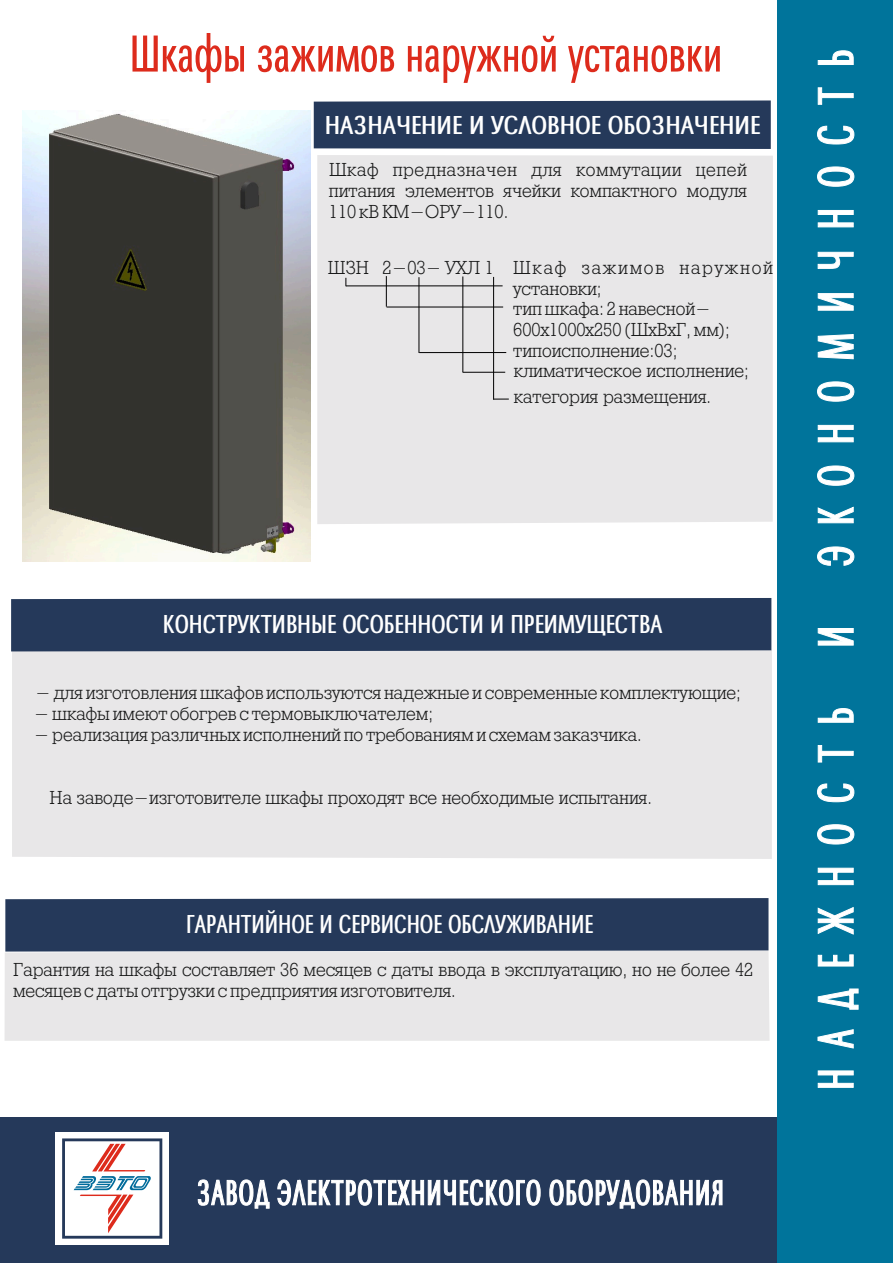
<style>
.page{position:relative;width:893px;height:1263px;background:#fff}
.page>*{position:absolute;margin:0;border:0;box-sizing:border-box;transform-origin:0 0}
.t1{font:54px "Maxima Cyr TCY Ligh Comp";color:#dd2b1c}
.t2{font:27px "Maxima Cyr TCY Ligh Comp";color:#fff;scale:1.27 1}
.t3{font:27px "Maxima Cyr TCY Ligh Comp";color:#fff;scale:1.2 1}
.t4{font:27px "Maxima Cyr TCY Ligh Comp";color:#fff;scale:1.4 1}
.t5{font:21px/20.7px "Rodeo 95";color:#151616}
</style>
<div class="page">
<div style="left:317px;top:155px;width:456px;height:369px;background:#e8e7e8"></div>
<div style="left:0;top:1118px;width:893px;height:145px;background:#25395a"></div>
<div style="left:777px;top:0;width:116px;height:1263px;background:#00749b"></div>
<svg style="left:817px;top:50px;width:41px;height:1038px"></svg>
<svg style="left:198px;top:1179px;width:524px;height:29px"></svg>
<div style="left:55px;top:1132px;width:114px;height:112px;background:#fff"></div>
<svg style="left:62px;top:1138px;width:100px;height:100px"></svg>
<hr style="left:346px;top:285px;width:157px;height:1px;background:#000">
<hr style="left:386px;top:276px;width:1px;height:31px;background:#000">
<hr style="left:386px;top:307px;width:117px;height:1px;background:#000">
<hr style="left:419px;top:277px;width:1px;height:76px;background:#000">
<hr style="left:419px;top:352px;width:87px;height:1px;background:#000">
<hr style="left:462px;top:276px;width:1px;height:96px;background:#000">
<hr style="left:463px;top:372px;width:42px;height:1px;background:#000">
<hr style="left:493px;top:277px;width:1px;height:123px;background:#000">
<svg style="left:494px;top:399px;width:15px;height:1px"></svg>
<div style="left:314px;top:100px;width:457px;height:49px;background:#25395a"></div>
<div style="left:12px;top:650px;width:760px;height:209px;background:#e8e7e8"></div>
<div style="left:11px;top:598px;width:760px;height:53px;background:#25395a"></div>
<img style="left:22px;top:111px;width:288px;height:451px">
<div style="left:5px;top:950px;width:765px;height:91px;background:#e8e7e8"></div>
<div style="left:5px;top:898px;width:763px;height:53px;background:#25395a"></div>
<h1 class="t1" style="left:130px;top:29px;width:594px">Шкафы зажимов наружной установки</h1>
<p class="t4" style="left:325px;top:112px;width:313px">НАЗНАЧЕНИЕ И УСЛОВНОЕ ОБОЗНАЧЕНИЕ</p>
<p class="t5" style="left:329px;top:160px;width:420px;text-align:justify">Шкаф предназначен для коммутации цепей питания элементов ячейки компактного модуля 110 кВ КМ-ОРУ-110.</p>
<p class="t5" style="left:513px;top:258px;width:261px;text-indent:-185px">ШЗН 2-03- УХЛ 1 Шкаф зажимов наружной установки;<br>тип шкафа: 2 навесной-<br>600х1000х250 (ШхВхГ, мм); типоисполнение:03; климатическое исполнение;</p>
<p class="t5" style="left:514px;top:387px;width:199px">категория размещения.</p>
<p class="t2" style="left:163px;top:611px;width:395px">КОНСТРУКТИВНЫЕ ОСОБЕННОСТИ И ПРЕИМУЩЕСТВА</p>
<p class="t5" style="left:35px;top:683px;width:708px">- для изготовления шкафов используются надежные и современные комплектующие;</p>
<p class="t5" style="left:34px;top:704px;width:401px">- шкафы имеют обогрев с термовыключателем;</p>
<p class="t5" style="left:34px;top:725px;width:609px">- реализация различных исполнений по требованиям и схемам заказчика.</p>
<p class="t5" style="left:49px;top:788px;width:604px">На заводе-изготовителе шкафы проходят все необходимые испытания.</p>
<p class="t3" style="left:186px;top:911px;width:341px">ГАРАНТИЙНОЕ И СЕРВИСНОЕ ОБСЛУЖИВАНИЕ</p>
<p class="t5" style="left:13px;top:959px;width:742px">Гарантия на шкафы составляет 36 месяцев с даты ввода в эксплуатацию, но не более 42 месяцев с даты отгрузки с предприятия изготовителя.</p>
</div>
